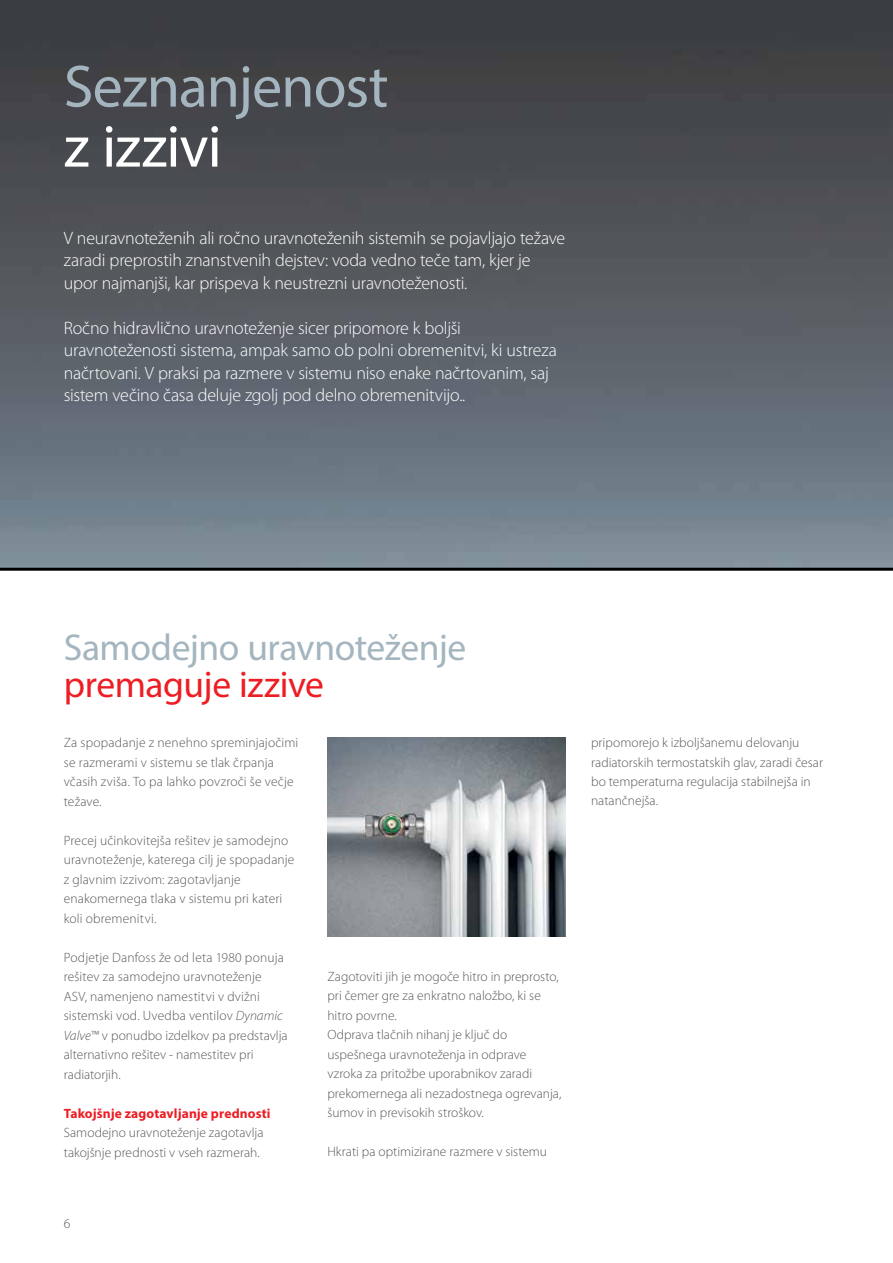
<style>
.page{position:relative;width:893px;height:1263px;background:#fff}
.page>*{position:absolute;margin:0;border:0;box-sizing:border-box;transform-origin:0 0}
.t1{font:60px "Myriad Pro";letter-spacing:-.015em;color:#a4b5bf}
.t2{font:60px "Myriad Pro";letter-spacing:-.015em;color:#fff}
.t3{font:37.5px "Myriad Pro";letter-spacing:-.01em;color:#a4b5bf}
.t4{font:37.5px "Myriad Pro";letter-spacing:-.01em;color:#ed1d24}
.t5{font:300 18px/22.5px "Myriad Pro";letter-spacing:-.015em;color:#fff}
.t6{font:300 13.5px/19.5px "Myriad Pro";letter-spacing:.005em;color:#58595b}
.t7{font:700 13.5px "Myriad Pro";letter-spacing:.01em;color:#ed1d24}
.s1{font-style:italic}
</style>
<div class="page">
<img style="left:0;top:0;width:893px;height:568px">
<img style="left:327px;top:737px;width:239px;height:200px">
<hr style="left:0;top:568px;width:893px;height:3px;background:#000">
<h1 class="t1" style="left:64px;top:49px;width:326px">Seznanjenost</h1>
<h1 class="t2" style="left:64px;top:109px;width:159px">z izzivi</h1>
<h3 class="t5" style="left:64px;top:226px;width:503px">V neuravnoteženih ali ročno uravnoteženih sistemih se pojavljajo težave zaradi preprostih znanstvenih dejstev: voda vedno teče tam, kjer je upor najmanjši, kar prispeva k neustrezni uravnoteženosti.</h3>
<p class="t5" style="left:64px;top:316px;width:495px">Ročno hidravlično uravnoteženje sicer pripomore k boljši uravnoteženosti sistema, ampak samo ob polni obremenitvi, ki ustreza načrtovani. V praksi pa razmere v sistemu niso enake načrtovanim, saj sistem večino časa deluje zgolj pod delno obremenitvijo..</p>
<h2 class="t3" style="left:64px;top:624px;width:404px">Samodejno uravnoteženje</h2>
<h2 class="t4" style="left:64px;top:661px;width:262px">premaguje izzive</h2>
<p class="t6" style="left:64px;top:733px;width:236px">Za spopadanje z nenehno spreminjajočimi se razmerami v sistemu se tlak črpanja včasih zviša. To pa lahko povzroči še večje težave.</p>
<p class="t6" style="left:64px;top:830px;width:232px">Precej učinkovitejša rešitev je samodejno uravnoteženje, katerega cilj je spopadanje z glavnim izzivom: zagotavljanje enakomernega tlaka v sistemu pri kateri koli obremenitvi.</p>
<p class="t6" style="left:64px;top:947px;width:225px">Podjetje Danfoss že od leta 1980 ponuja rešitev za samodejno uravnoteženje ASV, namenjeno namestitvi v dvižni sistemski vod. Uvedba ventilov <span class="s1">Dynamic Valve™</span> v ponudbo izdelkov pa predstavlja alternativno rešitev - namestitev pri radiatorjih.</p>
<p class="t7" style="left:64px;top:1104px;width:208px">Takojšnje zagotavljanje prednosti</p>
<p class="t6" style="left:64px;top:1123px;width:201px">Samodejno uravnoteženje zagotavlja takojšnje prednosti v vseh razmerah.</p>
<p class="t6" style="left:64px;top:1214px;width:8px">6</p>
<p class="t6" style="left:327px;top:966px;width:235px">Zagotoviti jih je mogoče hitro in preprosto, pri čemer gre za enkratno naložbo, ki se hitro povrne.<br>Odprava tlačnih nihanj je ključ do uspešnega uravnoteženja in odprave vzroka za pritožbe uporabnikov zaradi prekomernega ali nezadostnega ogrevanja, šumov in previsokih stroškov.</p>
<p class="t6" style="left:327px;top:1142px;width:221px">Hkrati pa optimizirane razmere v sistemu</p>
<p class="t6" style="left:591px;top:733px;width:233px">pripomorejo k izboljšanemu delovanju radiatorskih termostatskih glav, zaradi česar bo temperaturna regulacija stabilnejša in natančnejša.</p>
</div>
